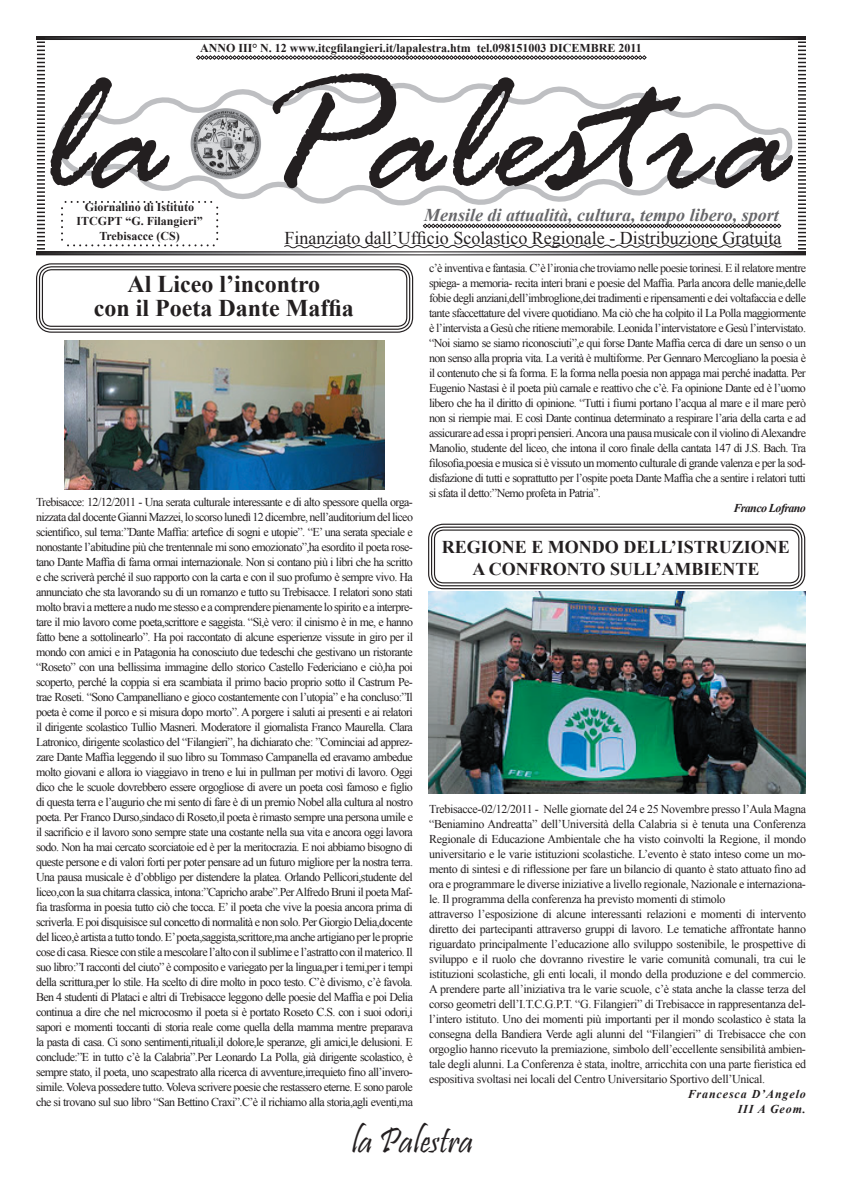
<style>
.page{position:relative;width:842px;height:1191px;background:#fff}
.page>*{position:absolute;margin:0;border:0;box-sizing:border-box;transform-origin:0 0}
.t1{font:italic 180px "Rage";color:#231f20}
.t2{font:36px "Pristina";color:#231f20}
.t3{font:700 24px/24px "Times New Roman";color:#231f20;text-align:center}
.t4{font:18px "Times New Roman";color:#231f20}
.t5{font:700 18px/21.6px "Times New Roman";color:#231f20;text-align:center}
.t6{font:italic 700 18px "Times New Roman";color:#67676a}
.t7{font:12px/15px "Times New Roman";letter-spacing:-.025em;color:#231f20;text-align:justify}
.t8{font:700 12px/14.4px "Times New Roman";color:#231f20;text-align:center}
.t9{font:italic 700 12px/15px "Times New Roman";letter-spacing:.075em;color:#231f20;text-align:right}
.t10{font:italic 700 12px "Times New Roman";letter-spacing:-.05em;color:#231f20}
</style>
<div class="page">
<svg style="left:59px;top:83px;width:734px;height:125px"></svg>
<svg style="left:428px;top:523px;width:378px;height:65px"></svg>
<svg style="left:36px;top:263px;width:378px;height:69px"></svg>
<svg style="left:61px;top:201px;width:157px;height:45px"></svg>
<div style="left:36px;top:251px;width:770px;height:4px;border:1px solid #231f20"></div>
<div style="left:36px;top:36px;width:770px;height:4px;border:1px solid #231f20"></div>
<svg style="left:37px;top:37px;width:8px;height:212px"></svg>
<svg style="left:423px;top:224px;width:358px;height:4px"></svg>
<svg style="left:196px;top:55px;width:451px;height:5px"></svg>
<svg style="left:284px;top:244px;width:498px;height:5px"></svg>
<svg style="left:798px;top:37px;width:8px;height:212px"></svg>
<img style="left:428px;top:591px;width:378px;height:203px">
<img style="left:64px;top:341px;width:320px;height:149px">
<p class="t8" style="left:200px;top:41px;width:443px">ANNO III° N. 12 www.itcgfilangieri.it/lapalestra.htm tel.098151003 DICEMBRE 2011</p>
<h1 class="t1" style="left:42px;top:42px;width:750px">la Palestra</h1>
<p class="t8" style="left:77px;top:199px;width:128px">Giornalino di Istituto<br>ITCGPT “G. Filangieri”<br>Trebisacce (CS)</p>
<h3 class="t6" style="left:424px;top:203px;width:356px">Mensile di attualità, cultura, tempo libero, sport</h3>
<h3 class="t4" style="left:284px;top:225px;width:498px">Finanziato dall’Ufficio Scolastico Regionale - Distribuzione Gratuita</h3>
<h3 class="t3" style="left:94px;top:271px;width:261px">Al Liceo l’incontro<br>con il Poeta Dante Maffia</h3>
<p class="t7" style="left:36px;top:494px;width:378px">Trebisacce: 12/12/2011 - Una serata culturale interessante e di alto spessore quella orga&shy;nizzata dal docente Gianni Mazzei, lo scorso lunedì 12 dicembre, nell’auditorium del liceo scientifico, sul tema:”Dante Maffia: artefice di sogni e utopie”. “E’ una serata speciale e nonostante l’abitudine più che trentennale mi sono emozionato”,ha esordito il poeta rose&shy;tano Dante Maffia di fama ormai internazionale. Non si contano più i libri che ha scritto e che scriverà perché il suo rapporto con la carta e con il suo profumo è sempre vivo. Ha annunciato che sta lavorando su di un romanzo e tutto su Trebisacce. I relatori sono stati molto bravi a mettere a nudo me stesso e a comprendere pienamente lo spirito e a interpre&shy;tare il mio lavoro come poeta,scrittore e saggista. “Sì,è vero: il cinismo è in me, e hanno fatto bene a sottolinearlo”. Ha poi raccontato di alcune esperienze vissute in giro per il mondo con amici e in Patagonia ha conosciuto due tedeschi che gestivano un ristorante “Roseto” con una bellissima immagine dello storico Castello Federiciano e ciò,ha poi scoperto, perché la coppia si era scambiata il primo bacio proprio sotto il Castrum Pe&shy;trae Roseti. “Sono Campanelliano e gioco costantemente con l’utopia” e ha concluso:”Il poeta è come il porco e si misura dopo morto”. A porgere i saluti ai presenti e ai relatori il dirigente scolastico Tullio Masneri. Moderatore il giornalista Franco Maurella. Clara Latronico, dirigente scolastico del “Filangieri”, ha dichiarato che: ”Cominciai ad apprez&shy;zare Dante Maffia leggendo il suo libro su Tommaso Campanella ed eravamo ambedue molto giovani e allora io viaggiavo in treno e lui in pullman per motivi di lavoro. Oggi dico che le scuole dovrebbero essere orgogliose di avere un poeta così famoso e figlio di questa terra e l’augurio che mi sento di fare è di un premio Nobel alla cultura al nostro poeta. Per Franco Durso,sindaco di Roseto,il poeta è rimasto sempre una persona umile e il sacrificio e il lavoro sono sempre state una costante nella sua vita e ancora oggi lavora sodo. Non ha mai cercato scorciatoie ed è per la meritocrazia. E noi abbiamo bisogno di queste persone e di valori forti per poter pensare ad un futuro migliore per la nostra terra.<br>Una pausa musicale è d’obbligo per distendere la platea. Orlando Pellicori,studente del liceo,con la sua chitarra classica, intona:”Capricho arabe”.Per Alfredo Bruni il poeta Maf&shy;fia trasforma in poesia tutto ciò che tocca. E’ il poeta che vive la poesia ancora prima di scriverla. E poi disquisisce sul concetto di normalità e non solo. Per Giorgio Delia,docente del liceo,è artista a tutto tondo. E’poeta,saggista,scrittore,ma anche artigiano per le proprie cose di casa. Riesce con stile a mescolare l’alto con il sublime e l’astratto con il materico. Il suo libro:”I racconti del ciuto” è composito e variegato per la lingua,per i temi,per i tempi della scrittura,per lo stile. Ha scelto di dire molto in poco testo. C’è divismo, c’è favola.<br>Ben 4 studenti di Plataci e altri di Trebisacce leggono delle poesie del Maffia e poi Delia continua a dire che nel microcosmo il poeta si è portato Roseto C.S. con i suoi odori,i sapori e momenti toccanti di storia reale come quella della mamma mentre preparava la pasta di casa. Ci sono sentimenti,rituali,il dolore,le speranze, gli amici,le delusioni. E conclude:”E in tutto c’è la Calabria”.Per Leonardo La Polla, già dirigente scolastico, è sempre stato, il poeta, uno scapestrato alla ricerca di avventure,irrequieto fino all’invero&shy;simile. Voleva possedere tutto. Voleva scrivere poesie che restassero eterne. E sono parole che si trovano sul suo libro “San Bettino Craxi”.C’è il richiamo alla storia,agli eventi,ma</p>
<p class="t7" style="left:429px;top:260px;width:378px">c’è inventiva e fantasia. C’è l’ironia che troviamo nelle poesie torinesi. E il relatore mentre spiega- a memoria- recita interi brani e poesie del Maffia. Parla ancora delle manie,delle fobie degli anziani,dell’imbroglione,dei tradimenti e ripensamenti e dei voltafaccia e delle tante sfaccettature del vivere quotidiano. Ma ciò che ha colpito il La Polla maggiormente è l’intervista a Gesù che ritiene memorabile. Leonida l’intervistatore e Gesù l’intervistato. “Noi siamo se siamo riconosciuti”,e qui forse Dante Maffia cerca di dare un senso o un non senso alla propria vita. La verità è multiforme. Per Gennaro Mercogliano la poesia è il contenuto che si fa forma. E la forma nella poesia non appaga mai perché inadatta. Per Eugenio Nastasi è il poeta più carnale e reattivo che c’è. Fa opinione Dante ed è l’uomo libero che ha il diritto di opinione. “Tutti i fiumi portano l’acqua al mare e il mare però non si riempie mai. E così Dante continua determinato a respirare l’aria della carta e ad assicurare ad essa i propri pensieri. Ancora una pausa musicale con il violino di Alexandre Manolio, studente del liceo, che intona il coro finale della cantata 147 di J.S. Bach. Tra filosofia,poesia e musica si è vissuto un momento culturale di grande valenza e per la sod&shy;disfazione di tutti e soprattutto per l’ospite poeta Dante Maffia che a sentire i relatori tutti si sfata il detto:”Nemo profeta in Patria”.</p>
<p class="t10" style="left:733px;top:500px;width:74px">Franco Lofrano</p>
<h3 class="t5" style="left:442px;top:536px;width:349px">REGIONE E MONDO DELL’ISTRUZIONE<br>A CONFRONTO SULL’AMBIENTE</h3>
<p class="t7" style="left:429px;top:801px;width:378px;text-align:left">Trebisacce-02/12/2011 - Nelle giornate del 24 e 25 Novembre presso l’Aula Magna “Beniamino Andreatta” dell’Università della Calabria si è tenuta una Conferenza Regionale di Educazione Ambientale che ha visto coinvolti la Regione, il mondo universitario e le varie istituzioni scolastiche. L’evento è stato inteso come un mo&shy;mento di sintesi e di riflessione per fare un bilancio di quanto è stato attuato fino ad ora e programmare le diverse iniziative a livello regionale, Nazionale e internaziona&shy;le. Il programma della conferenza ha previsto momenti di stimolo<br>attraverso l’esposizione di alcune interessanti relazioni e momenti di intervento diretto dei partecipanti attraverso gruppi di lavoro. Le tematiche affrontate hanno riguardato principalmente l’educazione allo sviluppo sostenibile, le prospettive di sviluppo e il ruolo che dovranno rivestire le varie comunità comunali, tra cui le istituzioni scolastiche, gli enti locali, il mondo della produzione e del commercio.<br>A prendere parte all’iniziativa tra le varie scuole, c’è stata anche la classe terza del corso geometri dell’I.T.C.G.P.T. “G. Filangieri” di Trebisacce in rappresentanza del&shy;l’intero istituto. Uno dei momenti più importanti per il mondo scolastico è stata la consegna della Bandiera Verde agli alunni del “Filangieri” di Trebisacce che con orgoglio hanno ricevuto la premiazione, simbolo dell’eccellente sensibilità ambien&shy;tale degli alunni. La Conferenza è stata, inoltre, arricchita con una parte fieristica ed espositiva svoltasi nei locali del Centro Universitario Sportivo dell’Unical.</p>
<p class="t9" style="left:688px;top:1086px;width:120px">Francesca D’Angelo<br>III A Geom.</p>
<h2 class="t2" style="left:351px;top:1120px;width:123px">la Palestra</h2>
</div>
